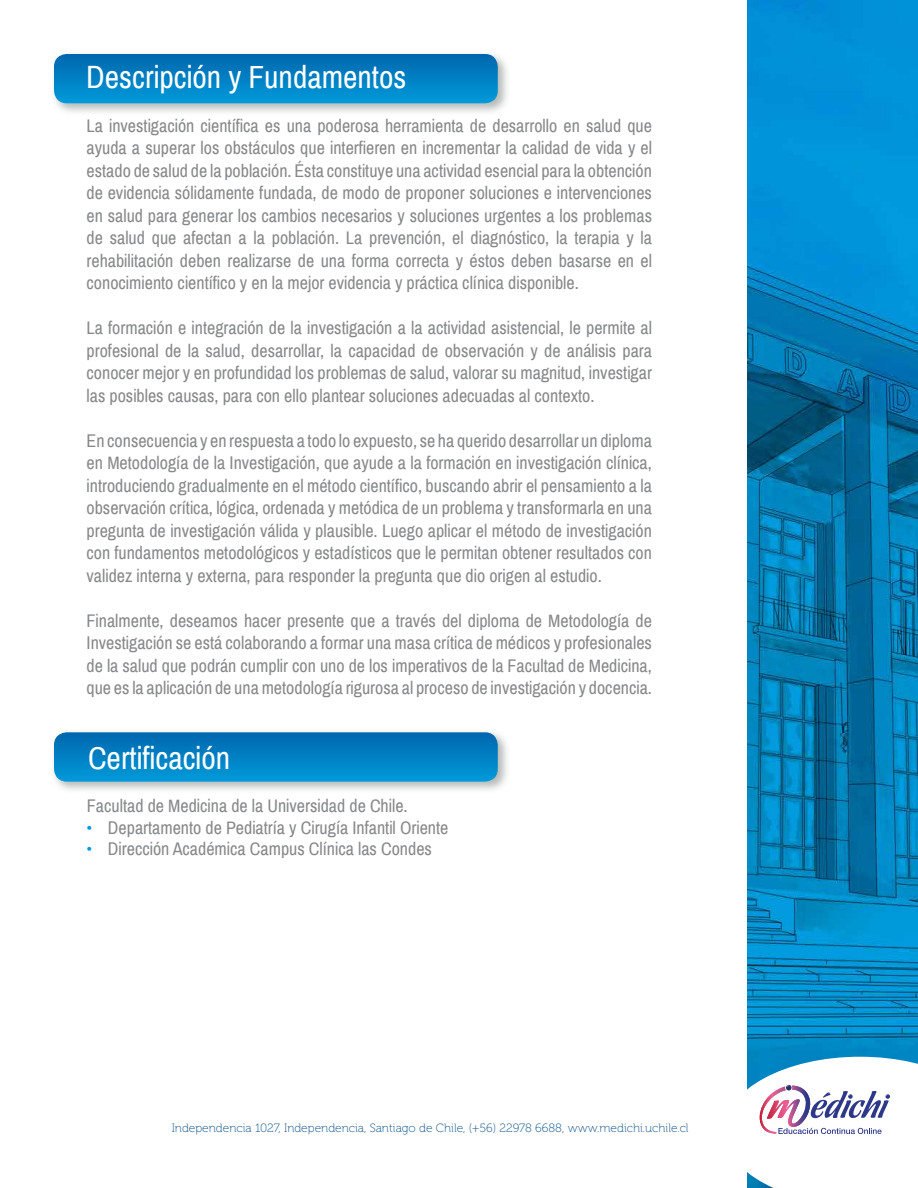
<style>
.page{position:relative;width:918px;height:1188px;background:#fff}
.page>*{position:absolute;margin:0;border:0;box-sizing:border-box;transform-origin:0 0}
.t1{font:31.5px "Archivo Narrow";color:#fff}
.t2{font:18px/22.5px "Archivo Narrow";color:#87888a;text-align:justify}
.t3{font:12px "Museo 100";color:#0c4f86}
.s1{color:#009ada}
</style>
<div class="page">
<img style="left:748px;top:0;width:170px;height:1057px">
<svg style="left:747px;top:1057px;width:171px;height:131px"></svg>
<div style="left:50px;top:50px;width:460px;height:66px;background:#9ba19e;opacity:.75"></div>
<svg style="left:54px;top:54px;width:444px;height:49px;background:#0180c3"></svg>
<div style="left:50px;top:729px;width:460px;height:65px;background:#9ba19e;opacity:.75"></div>
<svg style="left:54px;top:732px;width:444px;height:50px;background:#0481c4"></svg>
<h1 class="t1" style="left:86px;top:58px;width:322px">Descripción y Fundamentos</h1>
<p class="t2" style="left:87px;top:115px;width:567px">La investigación científica es una poderosa herramienta de desarrollo en salud que ayuda a superar los obstáculos que interfieren en incrementar la calidad de vida y el estado de salud de la población. Ésta constituye una actividad esencial para la obtención de evidencia sólidamente fundada, de modo de proponer soluciones e intervenciones en salud para generar los cambios necesarios y soluciones urgentes a los problemas de salud que afectan a la población. La prevención, el diagnóstico, la terapia y la rehabilitación deben realizarse de una forma correcta y éstos deben basarse en el conocimiento científico y en la mejor evidencia y práctica clínica disponible.</p>
<p class="t2" style="left:87px;top:317px;width:567px">La formación e integración de la investigación a la actividad asistencial, le permite al profesional de la salud, desarrollar, la capacidad de observación y de análisis para conocer mejor y en profundidad los problemas de salud, valorar su magnitud, investigar las posibles causas, para con ello plantear soluciones adecuadas al contexto.</p>
<p class="t2" style="left:87px;top:430px;width:567px">En consecuencia y en respuesta a todo lo expuesto, se ha querido desarrollar un diploma en Metodología de la Investigación, que ayude a la formación en investigación clínica, introduciendo gradualmente en el método científico, buscando abrir el pensamiento a la observación crítica, lógica, ordenada y metódica de un problema y transformarla en una pregunta de investigación válida y plausible. Luego aplicar el método de investigación con fundamentos metodológicos y estadísticos que le permitan obtener resultados con validez interna y externa, para responder la pregunta que dio origen al estudio.</p>
<p class="t2" style="left:87px;top:610px;width:567px">Finalmente, deseamos hacer presente que a través del diploma de Metodología de Investigación se está colaborando a formar una masa crítica de médicos y profesionales de la salud que podrán cumplir con uno de los imperativos de la Facultad de Medicina, que es la aplicación de una metodología rigurosa al proceso de investigación y docencia.</p>
<h1 class="t1" style="left:88px;top:738px;width:144px">Certificación</h1>
<p class="t2" style="left:87px;top:795px;width:322px">Facultad de Medicina de la Universidad de Chile.</p>
<p class="t2" style="left:87px;top:817px;width:363px"><span class="s1">•</span> Departamento de Pediatría y Cirugía Infantil Oriente</p>
<p class="t2" style="left:87px;top:838px;width:347px"><span class="s1">•</span> Dirección Académica Campus Clínica las Condes</p>
<p class="t3" style="left:172px;top:1121px;width:518px">Independencia 1027, Independencia, Santiago de Chile, (+56) 22978 6688, www.medichi.uchile.cl</p>
</div>
